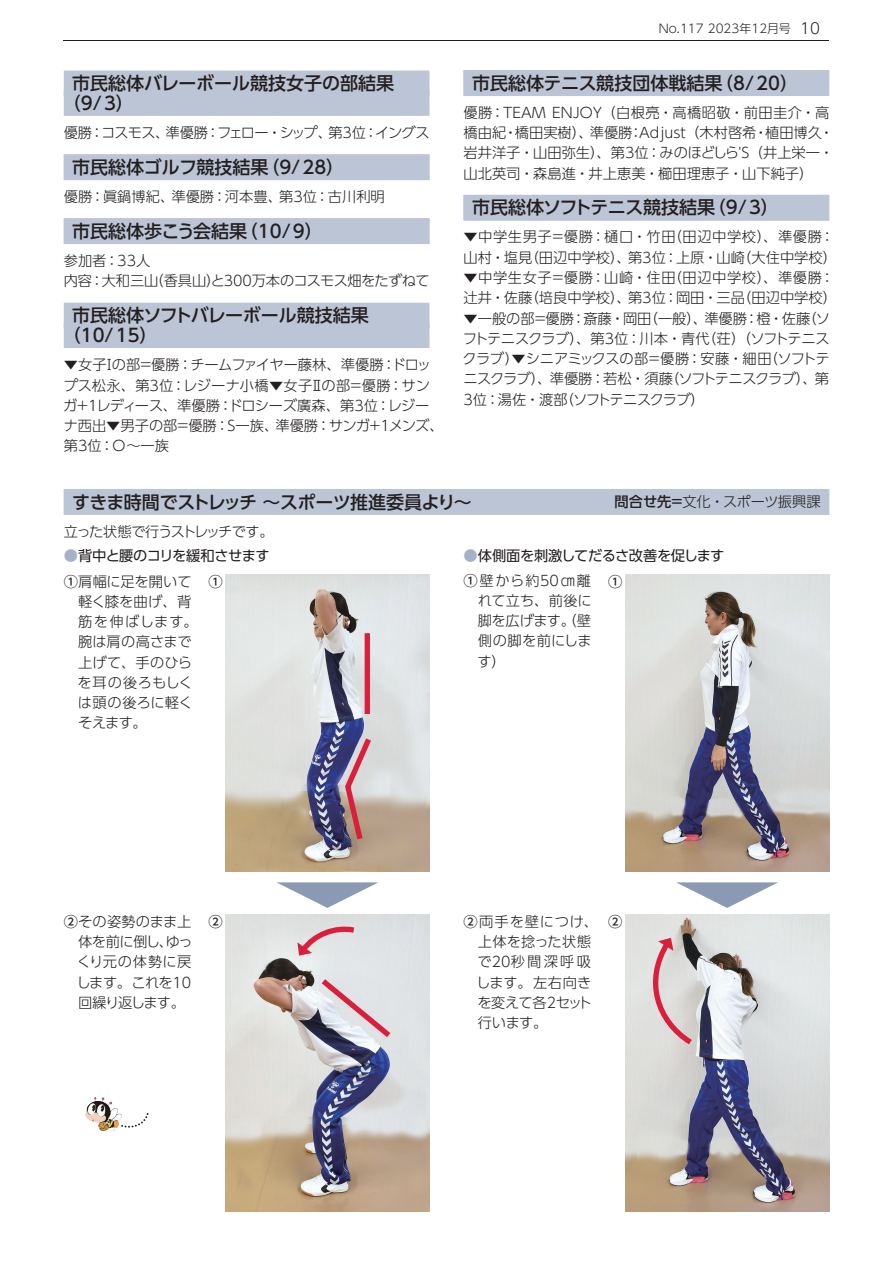
<style>
.page{position:relative;width:893px;height:1263px;background:#fff}
.page>*{position:absolute;margin:0;border:0;box-sizing:border-box;transform-origin:0 0}
.t1{font:500 18px/20.2px "UD Shin Go Pro";color:#231f20}
.t2{font:500 18px "UD Shin Go Pro";letter-spacing:-.035em;color:#231f20}
.t3{font:500 18px "UD Shin Go Pro";letter-spacing:-.02em;color:#231f20}
.t4{font:300 15px "UD Shin Go Pro";color:#231f20}
.t5{font:300 14.25px/20.2px "UD Shin Go Pro";color:#231f20}
.t6{font:300 14.25px/20.2px "UD Shin Go Pro";letter-spacing:-.04em;color:#231f20}
.t7{font:300 14.25px "UD Shin Go Pro";letter-spacing:.04em;color:#231f20}
.t8{font:14.25px "UD Shin Go Pro";letter-spacing:-.03em;color:#231f20}
.t9{font:300 14.25px/20.2px "UD Shin Go Pro";letter-spacing:.025em;color:#231f20}
.t10{font:300 14.25px/20.2px "UD Shin Go Pro";letter-spacing:-.06em;color:#231f20}
.t11{font:300 14.25px "UD Shin Go Pro";letter-spacing:-.02em;color:#231f20}
.t12{font:300 14.25px/20.2px "UD Shin Go Pro";letter-spacing:-.025em;color:#231f20;text-align:right}
.t13{font:300 14.25px "UD Shin Go Pro";letter-spacing:-.1em;color:#231f20}
.t14{font:300 14.25px "UD Shin Go Pro";letter-spacing:-.065em;color:#231f20}
.t15{font:300 14.25px "UD Shin Go Pro";letter-spacing:-.055em;color:#231f20}
.t16{font:500 14.25px "UD Shin Go Pro";color:#231f20}
.t17{font:300 12px "UD Shin Go Pro";color:#231f20}
.s1{font-family:"UD Reimin Pro";color:#a4b1c6}
.s2{font-weight:500}
</style>
<div class="page">
<hr style="left:64px;top:40px;width:765px;height:1px;background:#231f20">
<img style="left:225px;top:914px;width:204px;height:298px">
<img style="left:625px;top:914px;width:204px;height:298px">
<img style="left:225px;top:574px;width:204px;height:298px">
<img style="left:625px;top:574px;width:204px;height:298px">
<div style="left:64px;top:489px;width:765px;height:26px;background:#bcc5d6"></div>
<svg style="left:276px;top:882px;width:102px;height:26px"></svg>
<svg style="left:676px;top:882px;width:102px;height:26px"></svg>
<div style="left:365px;top:633px;width:5px;height:81px;background:#da1f3d"></div>
<svg style="left:342px;top:732px;width:34px;height:113px;background:#b19198"></svg>
<svg style="left:316px;top:974px;width:80px;height:68px;background:#d1c5cd"></svg>
<div style="left:463px;top:70px;width:366px;height:26px;background:#bcc5d6"></div>
<div style="left:463px;top:195px;width:366px;height:26px;background:#cad1de"></div>
<div style="left:463px;top:195px;width:366px;height:25px;background:#bcc5d6"></div>
<div style="left:64px;top:71px;width:365px;height:25px;background:#bcc5d6"></div>
<div style="left:64px;top:90px;width:365px;height:26px;background:#bcc5d6"></div>
<div style="left:64px;top:154px;width:365px;height:26px;background:#bcc5d6"></div>
<div style="left:64px;top:218px;width:365px;height:26px;background:#bcc5d6"></div>
<div style="left:64px;top:303px;width:365px;height:25px;background:#bcc5d6"></div>
<div style="left:64px;top:322px;width:365px;height:26px;background:#bcc5d6"></div>
<svg style="left:644px;top:936px;width:54px;height:113px;background:#d1bdbe"></svg>
<svg style="left:296px;top:926px;width:64px;height:31px;background:#dfbec5"></svg>
<img style="left:86px;top:1097px;width:34px;height:34px">
<svg style="left:120px;top:1113px;width:29px;height:15px"></svg>
<p class="t1" style="left:63px;top:72px;width:333px;text-indent:9px">市民総体バレーボール競技女子の部結果)9/3(</p>
<p class="t5" style="left:375px;top:122px;width:56px">イングス</p>
<p class="t5" style="left:217px;top:122px;width:117px">フェロー・シップ、</p>
<p class="t5" style="left:64px;top:122px;width:30px">優勝</p>
<p class="t5" style="left:166px;top:122px;width:44px">準優勝</p>
<p class="t5" style="left:328px;top:122px;width:39px">第3位</p>
<p class="t5" style="left:101px;top:122px;width:70px">コスモス、</p>
<p class="t5" style="left:90px;top:122px;width:16px">：</p>
<p class="t5" style="left:206px;top:122px;width:16px">：</p>
<p class="t5" style="left:364px;top:122px;width:16px">：</p>
<p class="t1" style="left:72px;top:156px;width:198px">市民総体ゴルフ競技結果</p>
<p class="t1" style="left:261px;top:156px;width:84px">)9/28(</p>
<p class="t5" style="left:64px;top:186px;width:112px">優勝：眞鍋博紀、</p>
<p class="t5" style="left:171px;top:186px;width:112px">準優勝：河本豊、</p>
<p class="t5" style="left:279px;top:186px;width:107px">第3位：古川利明</p>
<p class="t1" style="left:72px;top:220px;width:176px">市民総体歩こう会結果</p>
<p class="t5" style="left:150px;top:250px;width:282px;text-indent:-86px">参加者：33人<br>（香具山と） 300万本のコスモス畑をたずねて</p>
<p class="t1" style="left:240px;top:220px;width:84px">)10/9(</p>
<p class="t5" style="left:102px;top:270px;width:58px">大和三山</p>
<p class="t5" style="left:64px;top:270px;width:30px">内容</p>
<p class="t1" style="left:63px;top:304px;width:307px;text-indent:9px">市民総体ソフトバレーボール競技結果)10/15(</p>
<p class="t5" style="left:90px;top:270px;width:16px">：</p>
<p class="t5" style="left:183px;top:354px;width:248px;text-indent:-120px">▼女子Ⅰの部＝優勝：チームファイヤー藤林、準優勝：<br>レジーナ小橋▼女子Ⅱの部＝優勝：サン</p>
<p class="t5" style="left:392px;top:354px;width:41px">ドロッ</p>
<p class="t5" style="left:64px;top:374px;width:124px">プス松永、第3位：</p>
<p class="t5" style="left:229px;top:395px;width:163px">ドロシーズ廣森、第3位：</p>
<p class="t14" style="left:63px;top:394px;width:171px">ガ＋1レディース、準優勝：</p>
<p class="t5" style="left:388px;top:395px;width:43px">レジー</p>
<p class="t15" style="left:275px;top:414px;width:170px">準優勝：サンガ＋1メンズ、</p>
<p class="t5" style="left:64px;top:415px;width:216px">ナ西出▼男子の部＝優勝：S一族、第3位：O～一族</p>
<p class="t17" style="left:659px;top:18px;width:133px">No.117 2023年12月号</p>
<p class="t4" style="left:800px;top:17px;width:21px">10</p>
<p class="t1" style="left:472px;top:72px;width:252px">市民総体テニス競技団体戦結果</p>
<p class="t9" style="left:819px;top:102px;width:16px;text-indent:-356px">優勝：TEAM ENJOY（白根亮・高橋昭敬・前田圭介・高・</p>
<p class="t1" style="left:715px;top:72px;width:84px">)8/20(</p>
<p class="t5" style="left:515px;top:122px;width:79px">橋田実樹）、</p>
<p class="t5" style="left:639px;top:122px;width:119px">Adjust（木村啓希</p>
<p class="t5" style="left:463px;top:122px;width:372px">橋由紀<br>岩井洋子・山田弥生）、第3位：みのほどしら （S ' 井上栄一・山北英司・森島進・井上恵美・櫛田理恵子・山下純子(</p>
<p class="t1" style="left:708px;top:197px;width:73px">)9/3(</p>
<p class="t5" style="left:590px;top:122px;width:44px">準優勝</p>
<p class="t5" style="left:765px;top:122px;width:58px">植田博久</p>
<p class="t5" style="left:629px;top:122px;width:16px">：</p>
<p class="t5" style="left:503px;top:122px;width:16px">・</p>
<p class="t5" style="left:754px;top:122px;width:16px">・</p>
<p class="t3" style="left:472px;top:193px;width:245px">市民総体ソフトテニス競技結果</p>
<p class="t7" style="left:668px;top:226px;width:168px">（田辺中学校）、準優勝：</p>
<p class="t7" style="left:463px;top:226px;width:214px">▼中学生男子＝優勝：樋口・竹田</p>
<p class="t5" style="left:525px;top:247px;width:108px">（田辺中学校）、</p>
<p class="t5" style="left:737px;top:247px;width:101px">（大住中学校(</p>
<p class="t5" style="left:463px;top:247px;width:70px">山村・塩見</p>
<p class="t5" style="left:628px;top:247px;width:118px">第3位：上原・山崎</p>
<p class="t7" style="left:668px;top:266px;width:168px">（田辺中学校）、準優勝：</p>
<p class="t7" style="left:463px;top:266px;width:214px">▼中学生女子＝優勝：山崎・住田</p>
<p class="t5" style="left:525px;top:287px;width:108px">（培良中学校）、</p>
<p class="t5" style="left:737px;top:287px;width:101px">（田辺中学校(</p>
<p class="t5" style="left:463px;top:287px;width:70px">辻井・佐藤</p>
<p class="t5" style="left:628px;top:287px;width:118px">第3位：岡田・三品</p>
<p class="t5" style="left:644px;top:307px;width:65px">（一般）、</p>
<p class="t5" style="left:802px;top:307px;width:29px">（ソ</p>
<p class="t5" style="left:463px;top:307px;width:112px">▼一般の部＝優勝</p>
<p class="t5" style="left:704px;top:307px;width:44px">準優勝</p>
<p class="t5" style="left:756px;top:307px;width:55px">橙・佐藤</p>
<p class="t5" style="left:583px;top:307px;width:70px">斎藤・岡田</p>
<p class="t5" style="left:572px;top:307px;width:16px">：</p>
<p class="t5" style="left:745px;top:307px;width:16px">：</p>
<p class="t11" style="left:463px;top:327px;width:249px">フトテニスクラブ）、第3位：川本・青代</p>
<p class="t5" style="left:702px;top:328px;width:129px">（荘）（ソフトテニス</p>
<p class="t6" style="left:665px;top:348px;width:166px;text-indent:-203px">クラブ）▼シニアミックスの部＝優勝：安藤・細田<br>（ソフトテニスクラブ）、第</p>
<p class="t5" style="left:764px;top:348px;width:67px">（ソフトテ</p>
<p class="t10" style="left:560px;top:368px;width:147px;text-indent:-96px">ニスクラブ）、準優勝：若松・須藤<br>（ソフトテニスクラブ(</p>
<p class="t5" style="left:463px;top:388px;width:106px">3位：湯佐・渡部</p>
<p class="t2" style="left:72px;top:487px;width:401px">すきま時間でストレッチ～スポーツ推進委員より~</p>
<p class="t13" style="left:64px;top:520px;width:212px">立った状態で行うストレッチです。</p>
<p class="t8" style="left:463px;top:544px;width:262px"><span class="s1">●</span>体側面を刺激してだるさ改善を促します</p>
<p class="t5" style="left:615px;top:491px;width:208px"><span class="s2">問合せ先＝</span>文化・スポーツ振興課</p>
<p class="t8" style="left:64px;top:544px;width:207px"><span class="s1">●</span>背中と腰のコリを緩和させます</p>
<p class="t5" style="left:78px;top:571px;width:122px;text-indent:-14px"><span class="s2">①</span>肩幅に足を開いて軽く膝を曲げ、背筋を伸ばします。腕は肩の高さまで上げて、手のひらを耳の後ろもしくは頭の後ろに軽くそえます。</p>
<p class="t16" style="left:208px;top:570px;width:16px">1</p>
<p class="t12" style="left:64px;top:911px;width:131px"><span class="s2">②</span>その姿勢のまま上体を前に倒しゆっ</p>
<p class="t6" style="left:76px;top:931px;width:116px;text-indent:83px">、<br>くり元の体勢に戻します。これを10回繰り返します。</p>
<p class="t16" style="left:208px;top:910px;width:16px">2</p>
<p class="t5" style="left:478px;top:569px;width:116px;text-align:justify;text-indent:-14px"><span class="s2">①</span>壁から約50㎝離れて立ち、前後に脚を広げます。（壁側の脚を前にします(</p>
<p class="t16" style="left:608px;top:570px;width:16px">1</p>
<p class="t5" style="left:476px;top:911px;width:124px;text-indent:-13px"><span class="s2">②</span>両手を壁につけ、上体を捻った状態で20秒間深呼吸します。左右向きを変えて各2セット行います。</p>
<p class="t16" style="left:608px;top:910px;width:16px">2</p>
</div>
